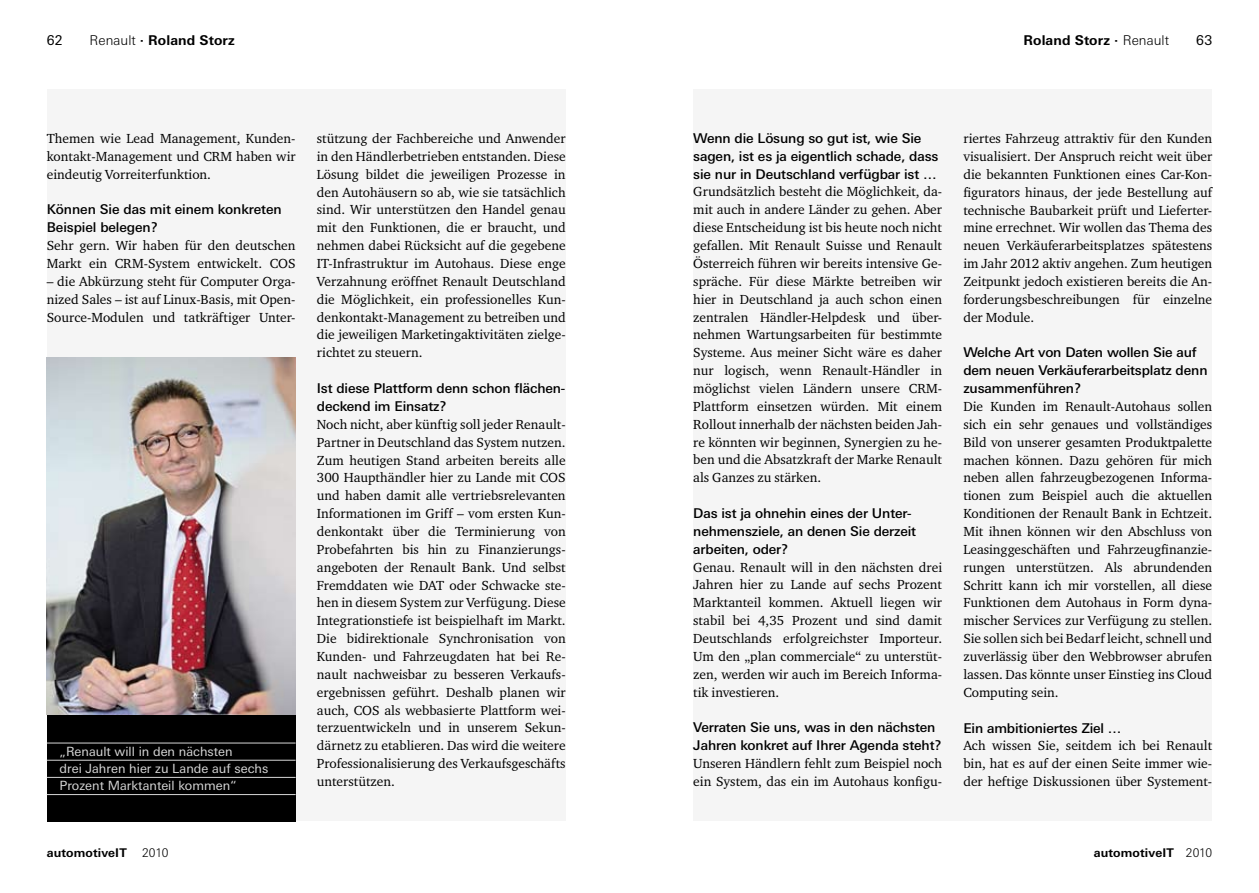
<style>
.page{position:relative;width:1259px;height:893px;background:#fff}
.page>*{position:absolute;margin:0;border:0;box-sizing:border-box;transform-origin:0 0}
.t1{font:13.5px/17.9px "Charter ITC";color:#000}
.t2{font:700 13.5px "LT Univers Basic";letter-spacing:.005em;color:#000}
.t3{font:13.5px "LT Univers Basic";color:#000}
.t4{font:12.75px/17.1px "LT Univers Basic";color:#d6d6d6}
.t5{font:700 12px "LT Univers Basic";letter-spacing:.01em;color:#000}
.t6{font:300 12px "LT Univers Basic";color:#000}
.s1{font-weight:300}
.s2{font-family:"LT Univers Basic";font-weight:500}
</style>
<div class="page">
<div style="left:47px;top:89px;width:519px;height:732px;background:#f5f5f5"></div>
<div style="left:693px;top:89px;width:519px;height:732px;background:#f5f5f5"></div>
<div style="left:47px;top:714px;width:249px;height:107px;background:#000"></div>
<hr style="left:47px;top:743px;width:249px;height:1px;background:#d6d6d6">
<hr style="left:47px;top:760px;width:249px;height:1px;background:#d6d6d6">
<hr style="left:47px;top:777px;width:249px;height:1px;background:#d6d6d6">
<hr style="left:47px;top:794px;width:249px;height:1px;background:#d6d6d6">
<img style="left:47px;top:357px;width:249px;height:357px">
<p class="t3" style="left:47px;top:32px;width:17px">62</p>
<p class="t2" style="left:90px;top:32px;width:147px"><span class="s1">Renault</span> · Roland Storz</p>
<p class="t2" style="left:1023px;top:32px;width:147px">Roland Storz · <span class="s1">Renault</span></p>
<p class="t3" style="left:1196px;top:32px;width:17px">63</p>
<p class="t1" style="left:47px;top:129px;width:250px;text-align:justify">Themen wie Lead Management, Kunden&shy;kontakt-Management und CRM haben wir eindeutig Vorreiterfunktion.</p>
<p class="t1" style="left:47px;top:201px;width:250px"><span class="s2">Können Sie das mit einem konkreten<br>Beispiel belegen?<br></span>Sehr gern. Wir haben für den deutschen<br>Markt ein CRM-System entwickelt. COS</p>
<p class="t1" style="left:47px;top:272px;width:250px;text-align:justify">– die Abkürzung steht für Computer Orga&shy;nized Sales – ist auf Linux-Basis, mit Open-Source-Modulen und tatkräftiger Unter-</p>
<p class="t4" style="left:60px;top:743px;width:210px">„Renault will in den nächsten<br>drei Jahren hier zu Lande auf sechs<br>Prozent Marktanteil kommen“</p>
<p class="t1" style="left:317px;top:129px;width:250px;text-align:justify">stützung der Fachbereiche und Anwender in den Händlerbetrieben entstanden. Diese Lösung bildet die jeweiligen Prozesse in den Autohäusern so ab, wie sie tatsächlich sind. Wir unterstützen den Handel genau mit den Funktionen, die er braucht, und nehmen dabei Rücksicht auf die gegebene IT-Infrastruktur im Autohaus. Diese enge Verzahnung eröffnet Renault Deutschland die Möglichkeit, ein professionelles Kun&shy;denkontakt-Management zu betreiben und die jeweiligen Marketingaktivitäten zielge&shy;richtet zu steuern.</p>
<p class="t1" style="left:317px;top:379px;width:250px"><span class="s2">Ist diese Plattform denn schon flächen&shy;deckend im Einsatz?<br></span>Noch nicht, aber künftig soll jeder Renault-Partner in Deutschland das System nutzen.<br>Zum heutigen Stand arbeiten bereits alle 300 Haupthändler hier zu Lande mit COS und haben damit alle vertriebsrelevanten Informationen im Griff – vom ersten Kun&shy;denkontakt über die Terminierung von Probefahrten bis hin zu Finanzierungs&shy;angeboten der Renault Bank. Und selbst Fremddaten wie DAT oder Schwacke ste&shy;hen in diesem System zur Verfügung. Diese Integrationstiefe ist beispielhaft im Markt.<br>Die bidirektionale Synchronisation von Kunden- und Fahrzeugdaten hat bei Re&shy;nault nachweisbar zu besseren Verkaufs&shy;ergebnissen geführt. Deshalb planen wir auch, COS als webbasierte Plattform wei&shy;terzuentwickeln und in unserem Sekun&shy;därnetz zu etablieren. Das wird die weitere Professionalisierung des Verkaufsgeschäfts unterstützen.</p>
<p class="t1" style="left:693px;top:129px;width:250px"><span class="s2">Wenn die Lösung so gut ist, wie Sie sagen, ist es ja eigentlich schade, dass sie nur in Deutschland verfügbar ist … </span>Grundsätzlich besteht die Möglichkeit, da&shy;mit auch in andere Länder zu gehen. Aber diese Entscheidung ist bis heute noch nicht gefallen. Mit Renault Suisse und Renault Österreich führen wir bereits intensive Ge&shy;spräche. Für diese Märkte betreiben wir hier in Deutschland ja auch schon einen zentralen Händler-Helpdesk und über&shy;nehmen Wartungsarbeiten für bestimmte Systeme. Aus meiner Sicht wäre es daher nur logisch, wenn Renault-Händler in möglichst vielen Ländern unsere CRM-Plattform einsetzen würden. Mit einem Rollout innerhalb der nächsten beiden Jah&shy;re könnten wir beginnen, Synergien zu he&shy;ben und die Absatzkraft der Marke Renault als Ganzes zu stärken.</p>
<p class="t1" style="left:693px;top:504px;width:250px"><span class="s2">Das ist ja ohnehin eines der Unter&shy;nehmensziele, an denen Sie derzeit arbeiten, oder?<br></span>Genau. Renault will in den nächsten drei Jahren hier zu Lande auf sechs Prozent Marktanteil kommen. Aktuell liegen wir stabil bei 4,35 Prozent und sind damit Deutschlands erfolgreichster Importeur.<br>Um den „plan commerciale“ zu unterstüt&shy;zen, werden wir auch im Bereich Informa&shy;tik investieren.</p>
<p class="t1" style="left:693px;top:718px;width:250px"><span class="s2">Verraten Sie uns, was in den nächsten Jahren konkret auf Ihrer Agenda steht?<br></span>Unseren Händlern fehlt zum Beispiel noch ein System, das ein im Autohaus konfigu-</p>
<p class="t1" style="left:963px;top:129px;width:250px;text-align:justify">riertes Fahrzeug attraktiv für den Kunden visualisiert. Der Anspruch reicht weit über die bekannten Funktionen eines Car-Kon&shy;figurators hinaus, der jede Bestellung auf technische Baubarkeit prüft und Lieferter&shy;mine errechnet. Wir wollen das Thema des neuen Verkäuferarbeitsplatzes spätestens im Jahr 2012 aktiv angehen. Zum heutigen Zeitpunkt jedoch existieren bereits die An&shy;forderungsbeschreibungen für einzelne der Module.</p>
<p class="t1" style="left:963px;top:344px;width:250px"><span class="s2">Welche Art von Daten wollen Sie auf dem neuen Verkäuferarbeitsplatz denn zusammenführen?<br></span>Die Kunden im Renault-Autohaus sollen sich ein sehr genaues und vollständiges Bild von unserer gesamten Produktpalette machen können. Dazu gehören für mich neben allen fahrzeugbezogenen Informa&shy;tionen zum Beispiel auch die aktuellen Konditionen der Renault Bank in Echtzeit.<br>Mit ihnen können wir den Abschluss von Leasinggeschäften und Fahrzeugfinanzie&shy;rungen unterstützen. Als abrundenden Schritt kann ich mir vorstellen, all diese Funktionen dem Autohaus in Form dyna&shy;mischer Services zur Verfügung zu stellen.<br>Sie sollen sich bei Bedarf leicht, schnell und zuverlässig über den Webbrowser abrufen lassen. Das könnte unser Einstieg ins Cloud Computing sein.</p>
<p class="t1" style="left:963px;top:719px;width:250px"><span class="s2">Ein ambitioniertes Ziel …<br></span>Ach wissen Sie, seitdem ich bei Renault bin, hat es auf der einen Seite immer wie&shy;der heftige Diskussionen über Systement-</p>
<p class="t5" style="left:47px;top:845px;width:82px">automotiveIT</p>
<p class="t6" style="left:142px;top:845px;width:28px">2010</p>
<p class="t5" style="left:1094px;top:845px;width:120px">automotiveIT <span class="s1">2010</span></p>
</div>
